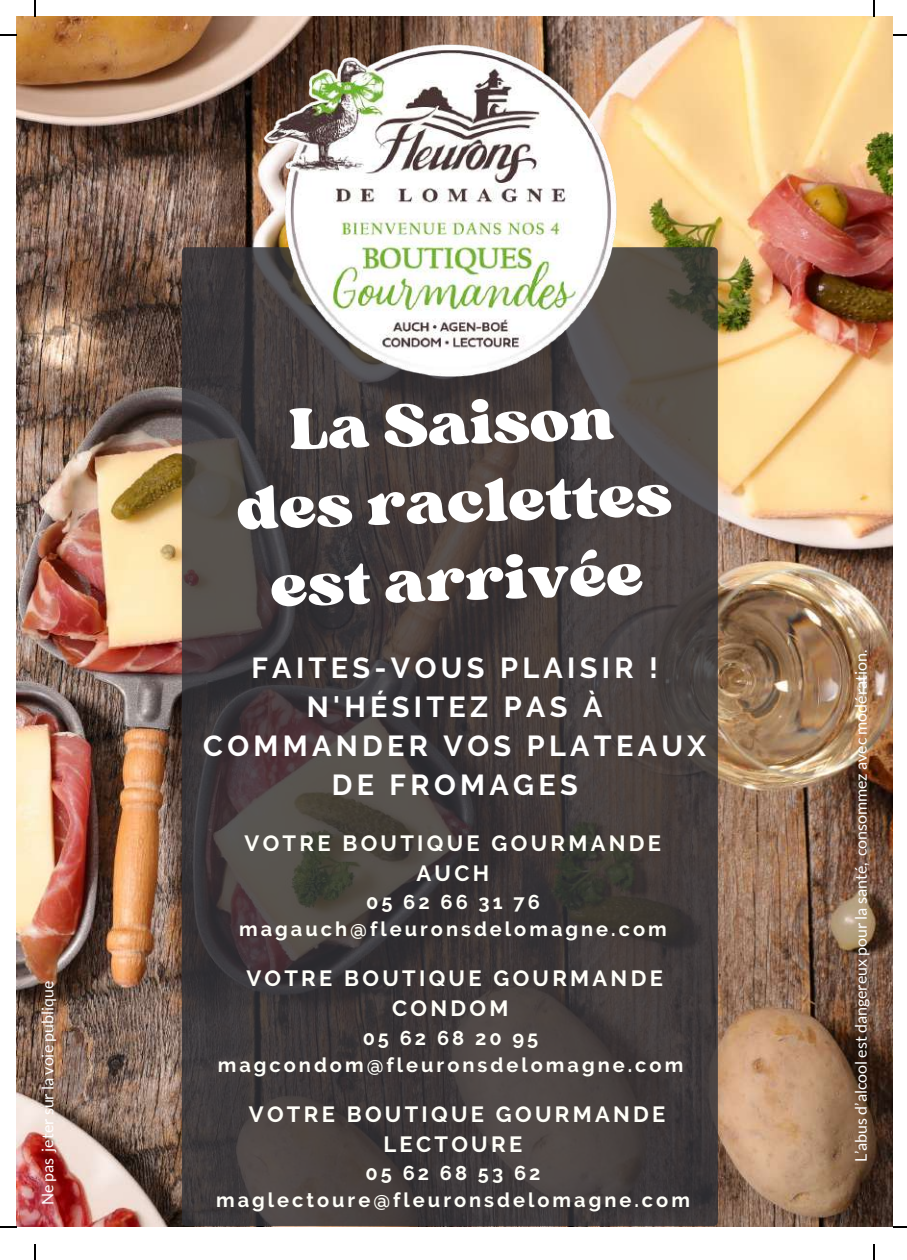
<style>
.page{position:relative;width:907px;height:1260px;background:#fff}
.page>*{position:absolute;margin:0;border:0;box-sizing:border-box;transform-origin:0 0}
.t1{font:62px/78px "Sergio Trendy";color:#fff;text-align:center}
.t2{font:700 28.8px/39px "Raleway";letter-spacing:.15em;color:#fff;text-align:center}
.t3{font:700 22px/30px "Raleway";letter-spacing:.15em;color:#fffff9;text-align:center}
.t4{font:700 20px/27px "Raleway";letter-spacing:.15em;color:#fffff9;text-align:center}
.t5{font:16px "Lato";color:#fff}
</style>
<div class="page">
<img style="left:16px;top:16px;width:876px;height:1209px">
<svg style="left:182px;top:247px;width:536px;height:978px;background:#433d3c"></svg>
<img style="left:264px;top:17px;width:380px;height:363px">
<svg style="left:34px;top:0;width:2px;height:16px"></svg>
<svg style="left:0;top:34px;width:16px;height:2px"></svg>
<svg style="left:873px;top:0;width:1px;height:16px"></svg>
<svg style="left:892px;top:34px;width:15px;height:2px"></svg>
<svg style="left:34px;top:1244px;width:2px;height:15px"></svg>
<svg style="left:0;top:1226px;width:16px;height:1px"></svg>
<svg style="left:873px;top:1244px;width:1px;height:15px"></svg>
<svg style="left:892px;top:1226px;width:15px;height:1px"></svg>
<p class="t5" style="left:38px;top:1205px;width:226px;rotate:-90deg">Ne pas jeter sur la voie publique</p>
<h1 class="t1" style="left:232px;top:391px;width:437px;rotate:-2deg">La Saison des raclettes est arrivée</h1>
<h2 class="t2" style="left:203px;top:648px;width:504px">FAITES-VOUS PLAISIR !<br>N'HÉSITEZ PAS À<br>COMMANDER VOS PLATEAUX<br>DE FROMAGES</h2>
<p class="t3" style="left:244px;top:827px;width:418px">VOTRE BOUTIQUE GOURMANDE<br>AUCH</p>
<p class="t4" style="left:239px;top:888px;width:429px">05 62 66 31 76 magauch@fleuronsdelomagne.com</p>
<p class="t3" style="left:246px;top:963px;width:418px">VOTRE BOUTIQUE GOURMANDE<br>CONDOM</p>
<p class="t4" style="left:218px;top:1023px;width:467px">05 62 68 20 95 magcondom@fleuronsdelomagne.com</p>
<p class="t3" style="left:249px;top:1098px;width:418px">VOTRE BOUTIQUE GOURMANDE<br>LECTOURE</p>
<p class="t4" style="left:216px;top:1159px;width:475px">05 62 68 53 62 maglectoure@fleuronsdelomagne.com</p>
<p class="t5" style="left:851px;top:1161px;width:514px;rotate:-90deg">L’abus d’alcool est dangereux pour la santé, consommez avec modération.</p>
</div>
